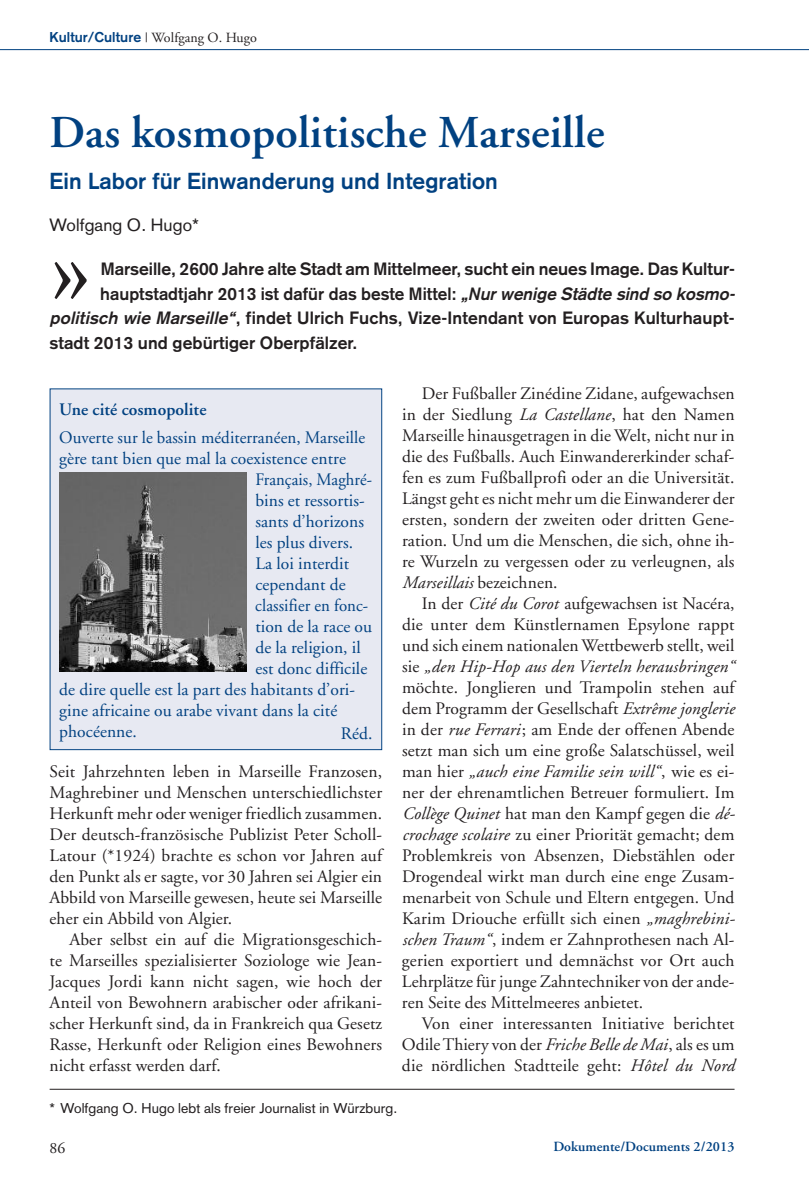
<style>
.page{position:relative;width:809px;height:1191px;background:#fff}
.page>*{position:absolute;margin:0;border:0;box-sizing:border-box;transform-origin:0 0}
.t1{font:111.48px "Adobe Garamond";color:#231f20}
.t2{font:600 45.5px "Adobe Garamond";letter-spacing:.005em;color:#014181}
.t3{font:700 22.75px "Akzidenz Grotesk";letter-spacing:.005em;color:#014181}
.t4{font:17.5px/21px "Adobe Garamond";letter-spacing:.005em;color:#231f20;text-align:justify}
.t5{font:17.5px "Adobe Garamond";letter-spacing:.005em;color:#014181}
.t6{font:700 17.5px "Akzidenz Grotesk";letter-spacing:.005em;color:#231f20}
.t7{font:600 17.5px "Adobe Garamond";letter-spacing:.005em;color:#014181}
.t8{font:17.5px "Adobe Garamond";letter-spacing:.005em;color:#014181;scale:.96 1}
.t9{font:17.5px "Adobe Garamond";letter-spacing:.005em;color:#014181;scale:.95 1}
.t10{font:17.5px "Akzidenz Grotesk";letter-spacing:.005em;color:#231f20}
.t11{font:15.75px "Adobe Garamond";color:#231f20}
.t12{font:14px "Akzidenz Grotesk";letter-spacing:.005em;color:#231f20}
.t13{font:14px "Adobe Garamond";letter-spacing:.005em;color:#231f20}
.t14{font:600 14px "Adobe Garamond";letter-spacing:.005em;color:#014181}
.s1{font-family:"Akzidenz Grotesk";font-weight:700;color:#014181}
.s2{font-style:italic}
</style>
<div class="page">
<hr style="left:0;top:49px;width:809px;height:1px;background:#014181">
<hr style="left:50px;top:1089px;width:684px;height:1px;background:#231f20">
<div style="left:50px;top:389px;width:331px;height:360px;background:#e7e9f2"></div>
<div style="left:50px;top:388px;width:332px;height:362px;border:1px solid #014181"></div>
<img style="left:60px;top:472px;width:186px;height:199px">
<p class="t13" style="left:50px;top:32px;width:209px"><span class="s1">Kultur/Culture</span> | Wolfgang O. Hugo</p>
<h2 class="t2" style="left:50px;top:114px;width:556px">Das kosmopolitische Marseille</h2>
<h3 class="t3" style="left:50px;top:173px;width:450px">Ein Labor für Einwanderung und Integration</h3>
<p class="t10" style="left:50px;top:219px;width:151px">Wolfgang O. Hugo*</p>
<h1 class="t1" style="left:50px;top:224px;width:44px">»</h1>
<p class="t6" style="left:101px;top:263px;width:636px">Marseille, 2600 Jahre alte Stadt am Mittelmeer, sucht ein neues Image. Das Kultur-</p>
<p class="t6" style="left:100px;top:287px;width:639px">hauptstadtjahr 2013 ist dafür das beste Mittel: <span class="s2">„NurwenigeStädtesindsokosmo-</span></p>
<p class="t6" style="left:50px;top:312px;width:686px"><span class="s2">politisch wie Marseille“</span>, findet Ulrich Fuchs, Vize-Intendant von Europas Kulturhaupt-</p>
<p class="t6" style="left:50px;top:336px;width:309px">stadt 2013 und gebürtiger Oberpfälzer.</p>
<p class="t7" style="left:59px;top:402px;width:149px">Une cité cosmopolite</p>
<p class="t5" style="left:59px;top:430px;width:307px">Ouverte sur le bassin méditerranéen, Marseille</p>
<p class="t5" style="left:59px;top:451px;width:288px">gère tant bien que mal la coexistence entre</p>
<p class="t9" style="left:255px;top:472px;width:124px">Français, Maghré-</p>
<p class="t5" style="left:255px;top:493px;width:111px">bins et ressortis-</p>
<p class="t5" style="left:255px;top:514px;width:110px">sants d’horizons</p>
<p class="t5" style="left:255px;top:535px;width:99px">les plus divers.</p>
<p class="t5" style="left:255px;top:556px;width:95px">La loi interdit</p>
<p class="t5" style="left:255px;top:577px;width:92px">cependant de</p>
<p class="t8" style="left:255px;top:598px;width:119px">classifier en fonc-</p>
<p class="t5" style="left:255px;top:619px;width:118px">tion de la race ou</p>
<p class="t5" style="left:255px;top:640px;width:107px">de la religion, il</p>
<p class="t5" style="left:255px;top:661px;width:113px">est donc difficile</p>
<p class="t5" style="left:59px;top:682px;width:297px">de dire quelle est la part des habitants d’ori-</p>
<p class="t5" style="left:59px;top:703px;width:279px">gine africaine ou arabe vivant dans la cité</p>
<p class="t5" style="left:59px;top:724px;width:79px">phocéenne.</p>
<p class="t5" style="left:341px;top:726px;width:33px">Réd.</p>
<p class="t4" style="left:50px;top:762px;width:334px">Seit Jahrzehnten leben in Marseille Franzosen, Maghrebiner und Menschen unterschiedlichster Herkunft mehr oder weniger friedlich zusammen.<br>Der deutsch-französische Publizist Peter Scholl-Latour (*1924) brachte es schon vor Jahren auf den Punkt als er sagte, vor 30 Jahren sei Algier ein Abbild von Marseille gewesen, heute sei Marseille eher ein Abbild von Algier.</p>
<p class="t4" style="left:50px;top:930px;width:334px;text-indent:20px">Aber selbst ein auf die Migrationsgeschich&shy;te Marseilles spezialisierter Soziologe wie Jean-Jacques Jordi kann nicht sagen, wie hoch der Anteil von Bewohnern arabischer oder afrikani&shy;scher Herkunft sind, da in Frankreich qua Gesetz Rasse, Herkunft oder Religion eines Bewohners nicht erfasst werden darf.</p>
<p class="t4" style="left:402px;top:384px;width:334px;text-indent:20px">Der Fußballer Zinédine Zidane, aufgewachsen in der Siedlung <span class="s2">La Castellane</span>, hat den Namen Marseille hinausgetragen in die Welt, nicht nur in die des Fußballs. Auch Einwandererkinder schaf&shy;fen es zum Fußballprofi oder an die Universität.<br>Längst geht es nicht mehr um die Einwanderer der ersten, sondern der zweiten oder dritten Gene&shy;ration. Und um die Menschen, die sich, ohne ih&shy;re Wurzeln zu vergessen oder zu verleugnen, als <span class="s2">Marseillais</span> bezeichnen.</p>
<p class="t4" style="left:402px;top:594px;width:335px;text-indent:20px">In der <span class="s2">Cité du Corot</span> aufgewachsen ist Nacéra, die unter dem Künstlernamen Epsylone rappt und sich einem nationalen Wettbewerb stellt, weil sie <span class="s2">„den Hip-Hop aus den Vierteln herausbringen“ </span>möchte. Jonglieren und Trampolin stehen auf dem Programm der Gesellschaft <span class="s2">Extrême jonglerie </span>in der <span class="s2">rue Ferrari</span>; am Ende der offenen Abende setzt man sich um eine große Salatschüssel, weil man hier <span class="s2">„auch eine Familie sein will“</span>, wie es ei&shy;ner der ehrenamtlichen Betreuer formuliert. Im <span class="s2">Collège Quinet</span> hat man den Kampf gegen die <span class="s2">dé&shy;crochage scolaire</span> zu einer Priorität gemacht; dem Problemkreis von Absenzen, Diebstählen oder Drogendeal wirkt man durch eine enge Zusam&shy;menarbeit von Schule und Eltern entgegen. Und Karim Driouche erfüllt sich einen <span class="s2">„maghrebini&shy;schen Traum“</span>, indem er Zahnprothesen nach Al&shy;gerien exportiert und demnächst vor Ort auch Lehrplätze für junge Zahntechniker von der ande&shy;ren Seite des Mittelmeeres anbietet.</p>
<p class="t4" style="left:402px;top:1014px;width:334px;text-indent:20px">Von einer interessanten Initiative berichtet OdileThiery von der <span class="s2">Friche Belle de Mai</span>, als es um die nördlichen Stadtteile geht: <span class="s2">Hôtel du Nord</span></p>
<p class="t12" style="left:50px;top:1103px;width:349px">* Wolfgang O. Hugo lebt als freier Journalist in Würzburg.</p>
<p class="t11" style="left:50px;top:1141px;width:17px">86</p>
<p class="t14" style="left:553px;top:1141px;width:183px">Dokumente/Documents 2/2013</p>
</div>
